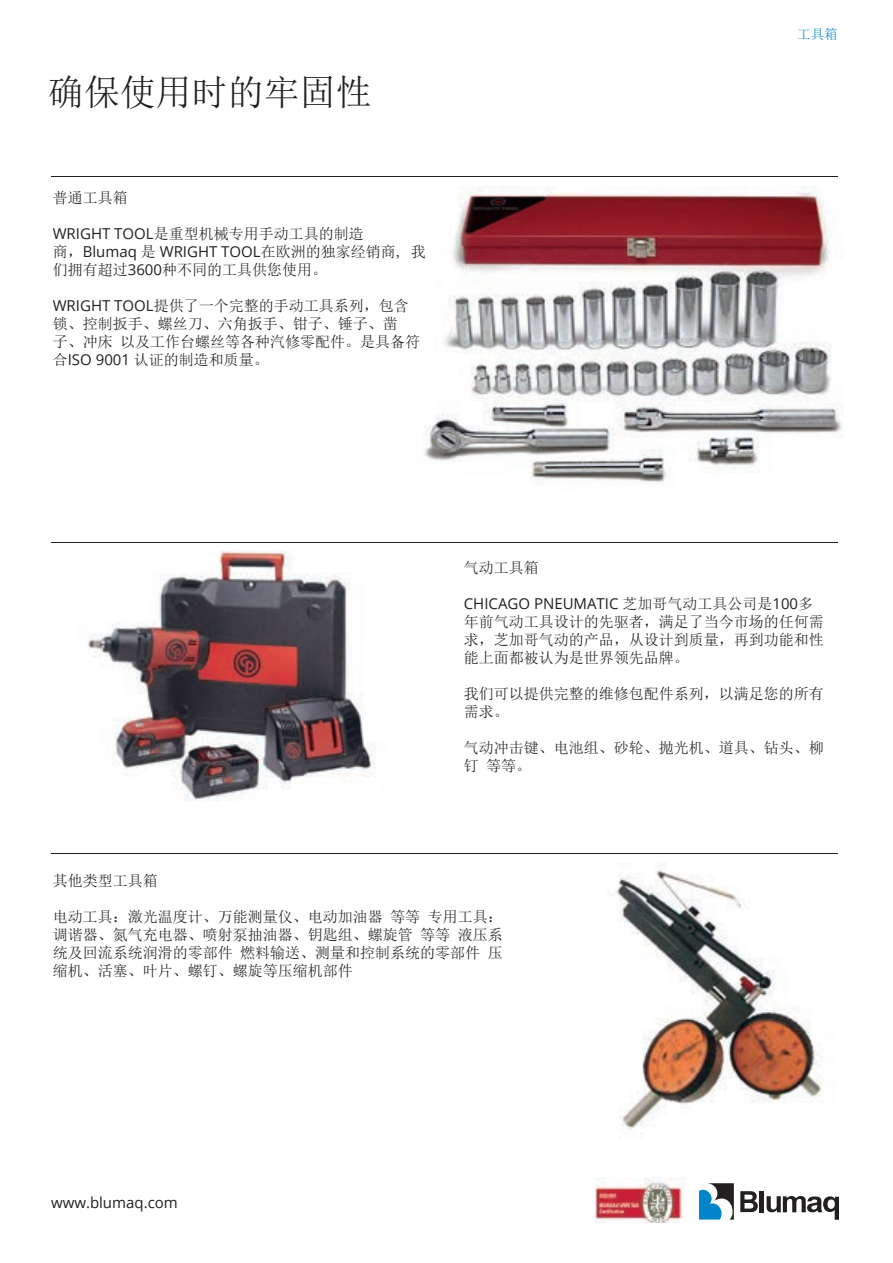
<style>
.page{position:relative;width:893px;height:1263px;background:#fff}
.page>*{position:absolute;margin:0;border:0;box-sizing:border-box;transform-origin:0 0}
.t1{font:36px "Sim Sun";color:#231f20}
.t2{font:15px/18px "Sim Sun";color:#231f20}
.t3{font:15px "Open Sans";color:#231f20}
.t4{font:13.5px "Sim Sun";color:#0084ca}
.s1{font-family:"Open Sans"}
.s2{font-family:"Sim Sun"}
</style>
<div class="page">
<div style="left:759px;top:1191px;width:5px;height:21px;background:#231f20"></div>
<svg style="left:699px;top:1183px;width:59px;height:36px"></svg>
<svg style="left:767px;top:1196px;width:72px;height:24px"></svg>
<img style="left:424px;top:186px;width:419px;height:297px">
<img style="left:596px;top:1177px;width:89px;height:45px">
<hr style="left:51px;top:853px;width:787px;height:1px;background:#231f20">
<hr style="left:51px;top:542px;width:787px;height:1px;background:#231f20">
<hr style="left:51px;top:176px;width:787px;height:1px;background:#231f20">
<img style="left:87px;top:551px;width:289px;height:250px">
<img style="left:616px;top:862px;width:207px;height:272px">
<h1 class="t1" style="left:48px;top:75px;width:326px">确保使用时的牢固性</h1>
<p class="t2" style="left:53px;top:189px;width:76px">普通工具箱</p>
<p class="t2" style="left:53px;top:225px;width:312px"><span class="s1">WRIGHT TOOL</span>是重型机械专用手动工具的制造</p>
<p class="t3" style="left:53px;top:241px;width:374px"><span class="s2">商，</span>Blumaq <span class="s2">是</span> WRIGHT TOOL<span class="s2">在欧洲的独家经销商, 我</span></p>
<p class="t2" style="left:53px;top:261px;width:276px">们拥有超过<span class="s1">3600</span>种不同的工具供您使用。</p>
<p class="t2" style="left:53px;top:297px;width:369px"><span class="s1">WRIGHT TOOL</span>提供了一个完整的手动工具系列，包含锁、控制扳手、螺丝刀、六角扳手、钳子、锤子、凿<br>子、冲床 以及工作台螺丝等各种汽修零配件。是具备符合<span class="s1">ISO 9001</span> 认证的制造和质量。</p>
<p class="t4" style="left:797px;top:28px;width:42px">工具箱</p>
<p class="t2" style="left:464px;top:558px;width:76px">气动工具箱</p>
<p class="t3" style="left:464px;top:593px;width:351px">CHICAGO PNEUMATIC <span class="s2">芝加哥气动工具公司是</span>100<span class="s2">多</span></p>
<p class="t2" style="left:464px;top:612px;width:361px;text-align:justify">年前气动工具设计的先驱者，满足了当今市场的任何需求，芝加哥气动的产品，从设计到质量，再到功能和性能上面都被认为是世界领先品牌。</p>
<p class="t2" style="left:464px;top:684px;width:361px">我们可以提供完整的维修包配件系列，以满足您的所有需求。</p>
<p class="t2" style="left:464px;top:738px;width:361px">气动冲击键、电池组、砂轮、抛光机、道具、钻头、柳钉 等等。</p>
<p class="t2" style="left:53px;top:872px;width:106px">其他类型工具箱</p>
<p class="t2" style="left:53px;top:908px;width:452px;text-align:justify">电动工具：激光温度计、万能测量仪、电动加油器 等等 专用工具：调谐器、氮气充电器、喷射泵抽油器、钥匙组、螺旋管 等等 液压系统及回流系统润滑的零部件 燃料输送、测量和控制系统的零部件 压缩机、活塞、叶片、螺钉、螺旋等压缩机部件</p>
<p class="t3" style="left:51px;top:1192px;width:128px">www.blumaq.com</p>
</div>
